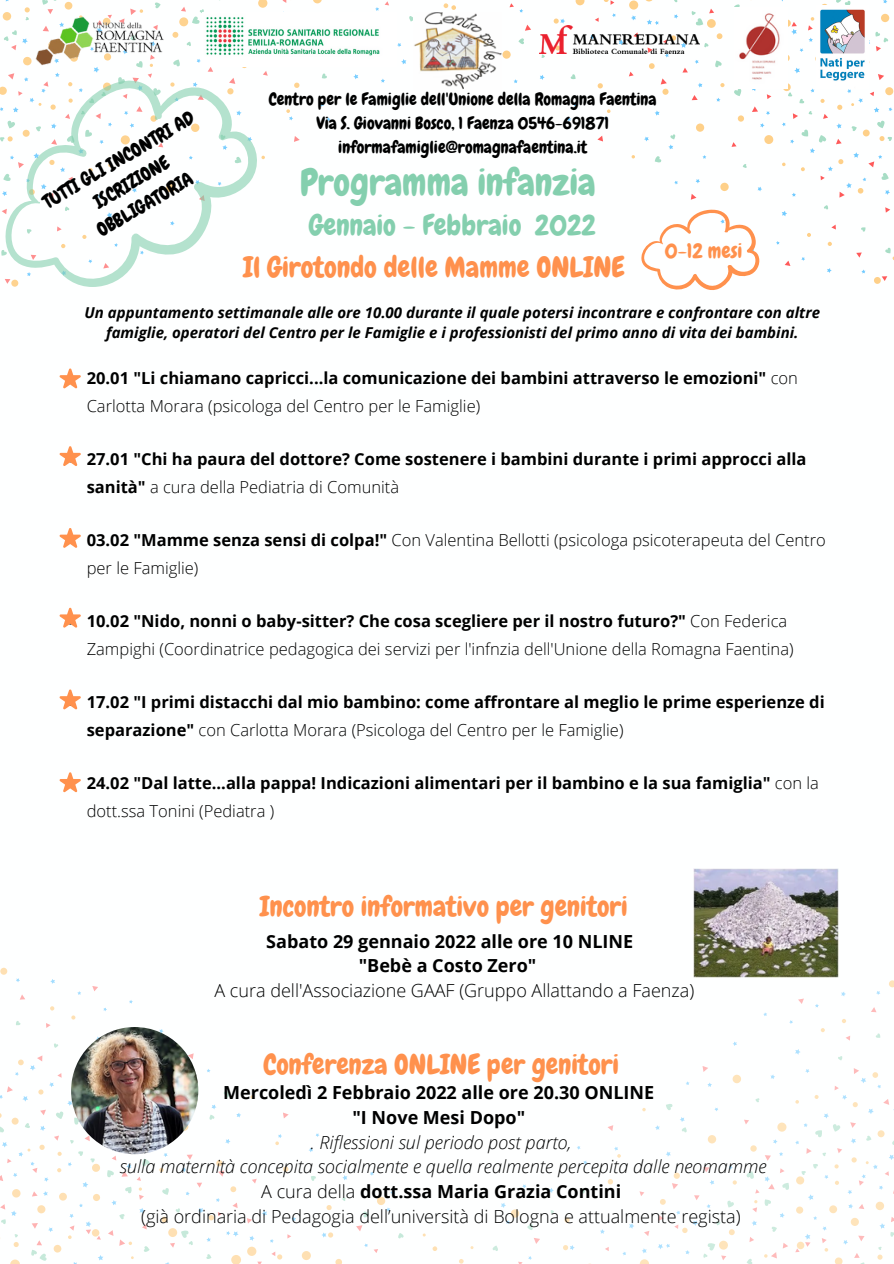
<style>
.page{position:relative;width:894px;height:1264px;background:#fff}
.page>*{position:absolute;margin:0;border:0;box-sizing:border-box;transform-origin:0 0}
.t1{font:37.05px "Chewy";color:#84cfae}
.t2{font:28.5px "Chewy";color:#ff914d}
.t3{font:28.5px "Chewy";color:#84cfae}
.t4{font:27.75px "Chewy";color:#ff914d}
.t5{font:20.7px "Chewy";color:#ff914d}
.t6{font:19.05px/25.8px "Chewy";color:#000;text-align:center}
.t7{font:700 18px "Open Sans";color:#000}
.t8{font:300 18px "Open Sans";color:#000}
.t9{font:italic 300 18px "Open Sans";color:#000}
.t10{font:17.1px "Chewy";color:#000}
.t11{font:700 16.5px/28.2px "Open Sans";color:#000}
.t12{font:300 16.5px/28.2px "Open Sans";color:#000}
.t13{font:italic 700 15px/20.2px "Open Sans";color:#000;text-align:center}
.s1{font-weight:300}
.s2{font-weight:700}
</style>
<div class="page">
<svg style="left:2px;top:0;width:445px;height:142px"></svg>
<img style="left:23px;top:13px;width:152px;height:27px">
<svg style="left:447px;top:0;width:444px;height:253px"></svg>
<img style="left:413px;top:13px;width:88px;height:76px">
<img style="left:202px;top:13px;width:194px;height:54px">
<svg style="left:459px;top:1011px;width:434px;height:252px"></svg>
<svg style="left:0;top:998px;width:438px;height:265px"></svg>
<svg style="left:0;top:40px;width:282px;height:247px"></svg>
<img style="left:539px;top:25px;width:160px;height:28px">
<img style="left:816px;top:6px;width:51px;height:83px">
<img style="left:734px;top:7px;width:52px;height:81px">
<svg style="left:635px;top:209px;width:126px;height:81px"></svg>
<svg style="left:59px;top:446px;width:22px;height:20px"></svg>
<svg style="left:59px;top:368px;width:22px;height:20px"></svg>
<img style="left:71px;top:1027px;width:127px;height:127px;border-radius:50%">
<svg style="left:59px;top:528px;width:22px;height:20px"></svg>
<svg style="left:59px;top:607px;width:22px;height:20px"></svg>
<svg style="left:59px;top:689px;width:22px;height:20px"></svg>
<svg style="left:59px;top:772px;width:22px;height:20px"></svg>
<img style="left:693px;top:868px;width:144px;height:109px">
<p class="t6" style="left:38px;top:193px;width:174px;rotate:-31deg">TUTTI GLI INCONTRI AD<br>ISCRIZIONE<br>OBBLIGATORIA</p>
<p class="t10" style="left:269px;top:88px;width:389px">Centro per le Famiglie dell'Unione della Romagna Faentina</p>
<p class="t10" style="left:316px;top:112px;width:294px">Via S. Giovanni Bosco, 1 Faenza 0546-691871</p>
<p class="t10" style="left:338px;top:136px;width:250px">informafamiglie@romagnafaentina.it</p>
<p class="t1" style="left:300px;top:159px;width:297px">Programma infanzia</p>
<p class="t3" style="left:308px;top:207px;width:288px">Gennaio - Febbraio 2022</p>
<p class="t2" style="left:243px;top:249px;width:383px">Il Girotondo delle Mamme ONLINE</p>
<p class="t5" style="left:664px;top:238px;width:79px">0-12 mesi</p>
<p class="t13" style="left:85px;top:302px;width:736px">Un appuntamento settimanale alle ore 10.00 durante il quale potersi incontrare e confrontare con altre famiglie, operatori del Centro per le Famiglie e i professionisti del primo anno di vita dei bambini.</p>
<p class="t11" style="left:87px;top:363px;width:712px">20.01 "Li chiamano capricci...la comunicazione dei bambini attraverso le emozioni" <span class="s1">con<br>Carlotta Morara (psicologa del Centro per le Famiglie)</span></p>
<p class="t11" style="left:87px;top:444px;width:721px">27.01 "Chi ha paura del dottore? Come sostenere i bambini durante i primi approcci alla sanità" <span class="s1">a cura della Pediatria di Comunità</span></p>
<p class="t12" style="left:87px;top:525px;width:740px"><span class="s2">03.02 "Mamme senza sensi di colpa!"</span> Con Valentina Bellotti (psicologa psicoterapeuta del Centro per le Famiglie)</p>
<p class="t12" style="left:87px;top:606px;width:708px"><span class="s2">10.02 "Nido, nonni o baby-sitter? Che cosa scegliere per il nostro futuro?"</span> Con Federica<br>Zampighi (Coordinatrice pedagogica dei servizi per l'infnzia dell'Unione della Romagna Faentina)</p>
<p class="t11" style="left:87px;top:687px;width:739px">17.02 "I primi distacchi dal mio bambino: come affrontare al meglio le prime esperienze di separazione" <span class="s1">con Carlotta Morara (Psicologa del Centro per le Famiglie)</span></p>
<p class="t11" style="left:87px;top:768px;width:733px">24.02 "Dal latte...alla pappa! Indicazioni alimentari per il bambino e la sua famiglia" <span class="s1">con la dott.ssa Tonini (Pediatra )</span></p>
<p class="t4" style="left:260px;top:889px;width:369px">Incontro informativo per genitori</p>
<p class="t7" style="left:266px;top:928px;width:368px">Sabato 29 gennaio 2022 alle ore 10 NLINE</p>
<p class="t7" style="left:358px;top:953px;width:179px">"Bebè a Costo Zero"</p>
<p class="t8" style="left:214px;top:977px;width:481px">A cura dell'Associazione GAAF (Gruppo Allattando a Faenza)</p>
<p class="t4" style="left:263px;top:1047px;width:357px">Conferenza ONLINE per genitori</p>
<p class="t7" style="left:223px;top:1079px;width:432px">Mercoledì 2 Febbraio 2022 alle ore 20.30 ONLINE</p>
<p class="t7" style="left:352px;top:1104px;width:174px">"I Nove Mesi Dopo"</p>
<p class="t9" style="left:310px;top:1129px;width:262px">. Riflessioni sul periodo post parto,</p>
<p class="t9" style="left:120px;top:1154px;width:648px">sulla maternità concepita socialmente e quella realmente percepita dalle neomamme</p>
<p class="t7" style="left:261px;top:1178px;width:361px"><span class="s1">A cura della</span> dott.ssa Maria Grazia Contini</p>
<p class="t8" style="left:141px;top:1203px;width:600px">(già ordinaria di Pedagogia dell’università di Bologna e attualmente regista)</p>
</div>
